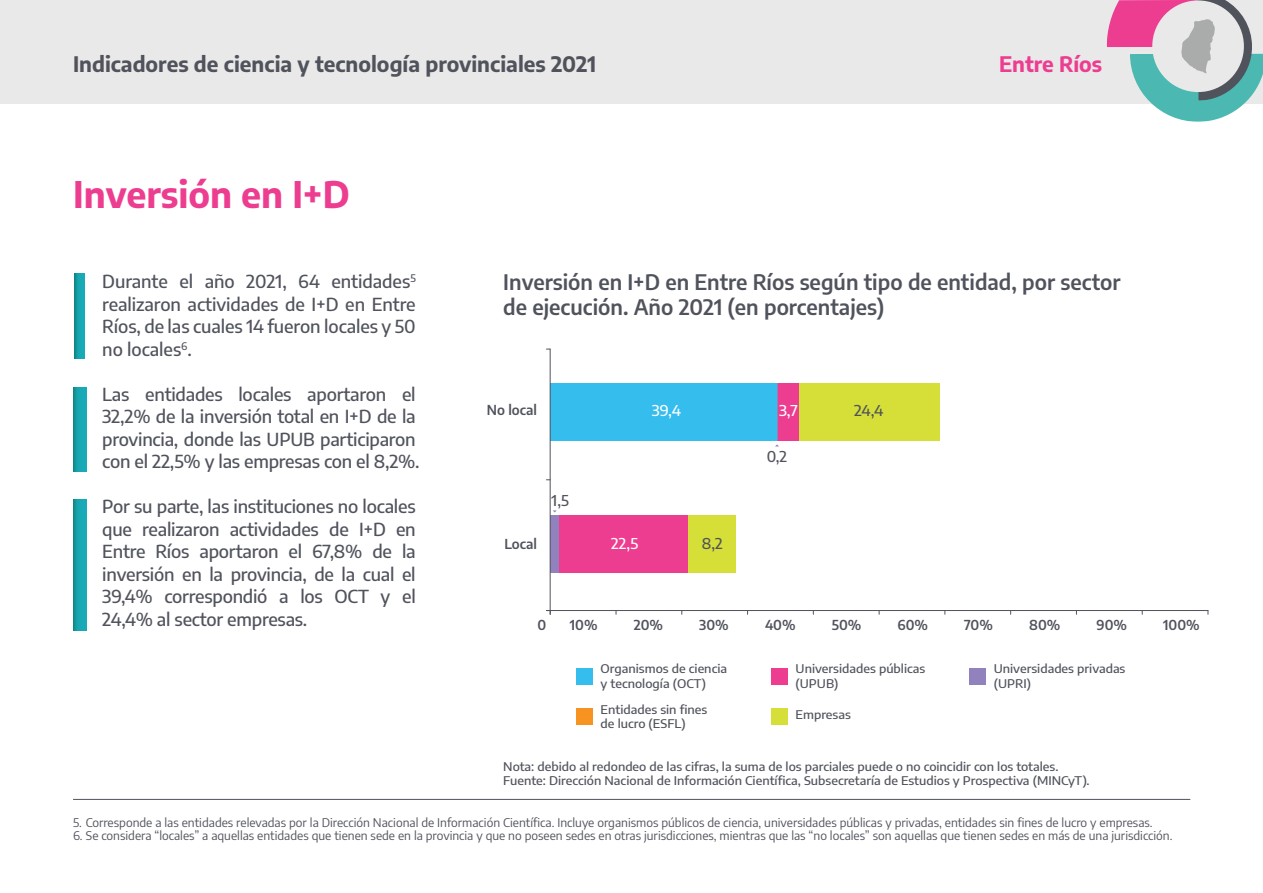
<style>
.page{position:relative;width:1263px;height:893px;background:#fff}
.page>*{position:absolute;margin:0;border:0;box-sizing:border-box;transform-origin:0 0}
.t1{font:700 36px "Encode Sans";color:#ed3d90}
.t2{font:600 21px/25.2px "Encode Sans";color:#50535c}
.t3{font:700 21px "Encode Sans";color:#50535c}
.t4{font:700 21px "Encode Sans";color:#ed3d90}
.t5{font:500 18px/22.5px "Encode Sans";letter-spacing:-.015em;color:#50535c;text-align:justify}
.t6{font:500 15px "Encode Sans";color:#50535c}
.t7{font:500 15px "Encode Sans";color:#fff}
.t8{font:600 13.5px "Encode Sans";color:#50535c}
.t9{font:12px "Encode Sans";color:#50535c}
.t10{font:500 12px/14.4px "Encode Sans";color:#50535c;scale:1.05 1}
</style>
<div class="page">
<div style="left:0;top:0;width:1263px;height:103px;background:#e9e9e9"></div>
<svg style="left:1107px;top:0;width:156px;height:122px"></svg>
<div style="left:799px;top:383px;width:140px;height:57px;background:#d5df37"></div>
<div style="left:778px;top:383px;width:21px;height:57px;background:#ed3d90"></div>
<hr style="left:776px;top:383px;width:2px;height:57px;background:#9182bd">
<div style="left:550px;top:383px;width:226px;height:57px;background:#35bdee"></div>
<div style="left:688px;top:516px;width:47px;height:57px;background:#d5df37"></div>
<div style="left:559px;top:516px;width:129px;height:57px;background:#ed3d90"></div>
<div style="left:550px;top:516px;width:9px;height:57px;background:#9182bd"></div>
<svg style="left:75px;top:274px;width:10px;height:84px"></svg>
<svg style="left:73px;top:387px;width:13px;height:84px"></svg>
<svg style="left:73px;top:499px;width:13px;height:131px;background:#15a1ab"></svg>
<hr style="left:73px;top:799px;width:1117px;height:1px;background:#50535c">
<hr style="left:546px;top:610px;width:662px;height:1px;background:#50535c">
<div style="left:576px;top:668px;width:17px;height:16px;background:#35bdee"></div>
<div style="left:771px;top:708px;width:16px;height:17px;background:#d5df37"></div>
<div style="left:771px;top:668px;width:16px;height:16px;background:#ed3d90"></div>
<div style="left:970px;top:668px;width:16px;height:16px;background:#9182bd"></div>
<div style="left:576px;top:708px;width:17px;height:17px;background:#f79421"></div>
<hr style="left:550px;top:349px;width:1px;height:265px;background:#50535c">
<p class="t3" style="left:73px;top:49px;width:525px">Indicadores de ciencia y tecnología provinciales 2021</p>
<p class="t4" style="left:999px;top:49px;width:105px">Entre Ríos</p>
<h1 class="t1" style="left:73px;top:168px;width:278px">Inversión en I+D</h1>
<p class="t5" style="left:102px;top:270px;width:315px">Durante el año 2021, 64 entidades<sup>5 </sup>realizaron actividades de I+D en Entre Ríos, de las cuales 14 fueron locales y 50 no locales<sup>6</sup>.</p>
<p class="t5" style="left:102px;top:382px;width:319px;text-align:left">Las entidades locales aportaron el 32,2% de la inversión total en I+D de la provincia, donde las UPUB participaron con el 22,5% y las empresas con el 8,2%.</p>
<p class="t5" style="left:102px;top:495px;width:315px">Por su parte, las instituciones no locales que realizaron actividades de I+D en Entre Ríos aportaron el 67,8% de la inversión en la provincia, de la cual el 39,4% correspondió a los OCT y el 24,4% al sector empresas.</p>
<p class="t2" style="left:503px;top:268px;width:619px">Inversión en I+D en Entre Ríos según tipo de entidad, por sector de ejecución. Año 2021 (en porcentajes)</p>
<p class="t8" style="left:487px;top:400px;width:52px">No local</p>
<p class="t6" style="left:552px;top:490px;width:19px">1,5</p>
<p class="t7" style="left:652px;top:400px;width:31px">39,4</p>
<p class="t7" style="left:779px;top:400px;width:20px">3,7</p>
<p class="t6" style="left:854px;top:400px;width:31px">24,4</p>
<p class="t6" style="left:767px;top:446px;width:22px">0,2</p>
<p class="t8" style="left:505px;top:534px;width:34px">Local</p>
<p class="t7" style="left:611px;top:533px;width:28px">22,5</p>
<p class="t6" style="left:702px;top:533px;width:22px">8,2</p>
<p class="t8" style="left:538px;top:615px;width:10px">0</p>
<p class="t8" style="left:570px;top:615px;width:29px">10%</p>
<p class="t8" style="left:634px;top:615px;width:31px">20%</p>
<p class="t8" style="left:699px;top:615px;width:31px">30%</p>
<p class="t8" style="left:765px;top:615px;width:32px">40%</p>
<p class="t8" style="left:832px;top:615px;width:31px">50%</p>
<p class="t8" style="left:897px;top:615px;width:32px">60%</p>
<p class="t8" style="left:964px;top:615px;width:30px">70%</p>
<p class="t8" style="left:1029px;top:615px;width:33px">80%</p>
<p class="t8" style="left:1096px;top:615px;width:32px">90%</p>
<p class="t8" style="left:1163px;top:615px;width:38px">100%</p>
<p class="t10" style="left:601px;top:661px;width:122px">Organismos de ciencia y tecnología (OCT)</p>
<p class="t10" style="left:796px;top:707px;width:54px">Empresas</p>
<p class="t10" style="left:796px;top:661px;width:125px">Universidades públicas (UPUB)</p>
<p class="t10" style="left:994px;top:661px;width:127px">Universidades privadas (UPRI)</p>
<p class="t10" style="left:601px;top:701px;width:103px">Entidades sin fines de lucro (ESFL)</p>
<p class="t10" style="left:503px;top:759px;width:560px">Nota: debido al redondeo de las cifras, la suma de los parciales puede o no coincidir con los totales.<br>Fuente: Dirección Nacional de Información Científica, Subsecretaría de Estudios y Prospectiva (MINCyT).</p>
<p class="t9" style="left:73px;top:814px;width:1081px">5. Corresponde a las entidades relevadas por la Dirección Nacional de Información Científica. Incluye organismos públicos de ciencia, universidades públicas y privadas, entidades sin fines de lucro y empresas.</p>
<p class="t9" style="left:73px;top:827px;width:1101px">6. Se considera “locales” a aquellas entidades que tienen sede en la provincia y que no poseen sedes en otras jurisdicciones, mientras que las “no locales” son aquellas que tienen sedes en más de una jurisdicción.</p>
</div>
